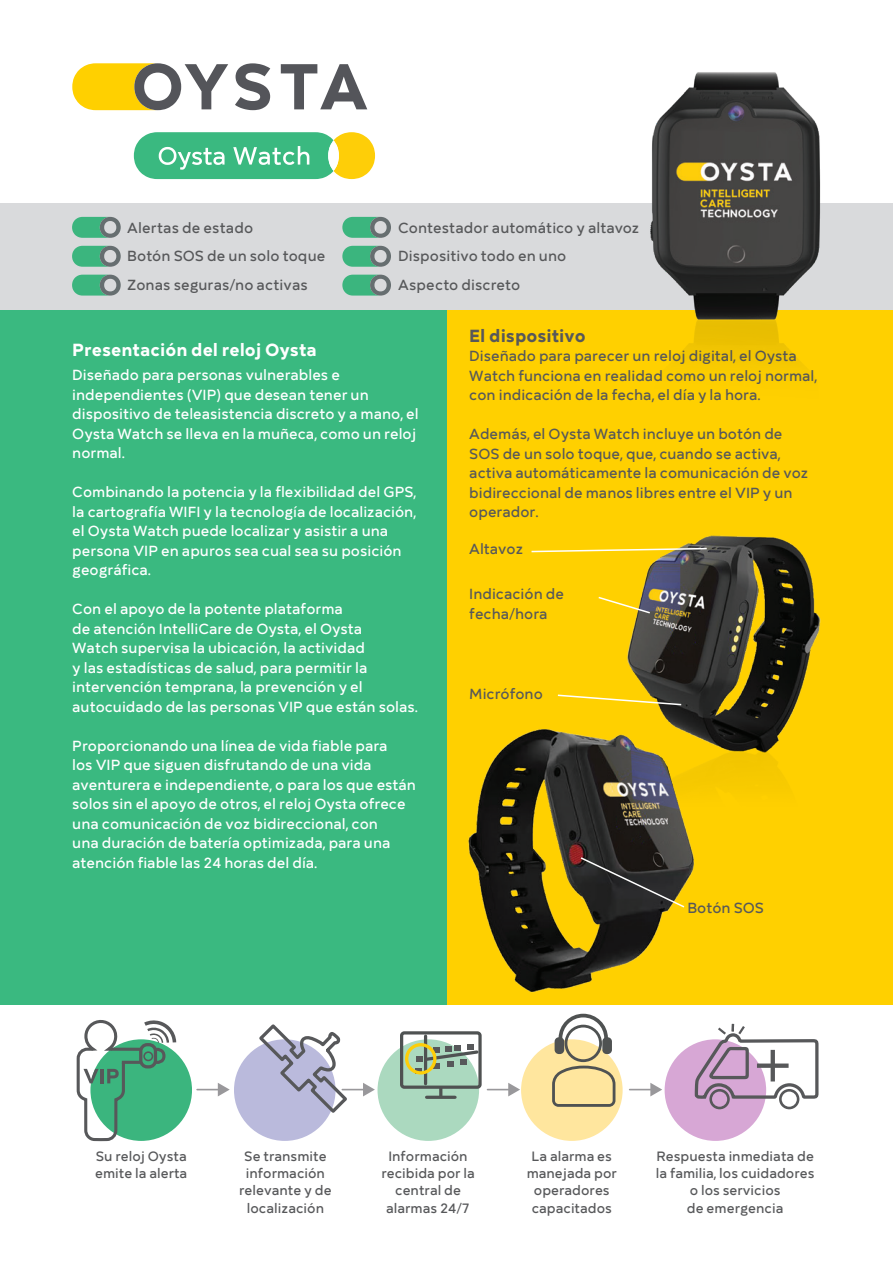
<style>
.page{position:relative;width:893px;height:1263px;background:#fff}
.page>*{position:absolute;margin:0;border:0;box-sizing:border-box;transform-origin:0 0}
.t1{font:700 18px "Mirai";color:#fff}
.t2{font:700 18px "Mirai";color:#57585a}
.t3{font:500 15px/19.5px "Mirai";color:#fff}
.t4{font:500 15px/19.5px "Mirai";color:#57585a}
.t5{font:500 13.8px/17.4px "Mirai";color:#57585a;text-align:center}
</style>
<div class="page">
<div style="left:442px;top:309px;width:451px;height:696px;background:#ffd000"></div>
<div style="left:0;top:300px;width:447px;height:705px;background:#3ab980"></div>
<svg style="left:197px;top:1083px;width:33px;height:13px"></svg>
<svg style="left:487px;top:1083px;width:33px;height:13px"></svg>
<svg style="left:630px;top:1083px;width:32px;height:13px"></svg>
<div style="left:234px;top:1039px;width:102px;height:102px;background:#babadc;border-radius:50%"></div>
<svg style="left:258px;top:1024px;width:117px;height:97px"></svg>
<div style="left:521px;top:1039px;width:102px;height:102px;background:#ffe69e;border-radius:50%"></div>
<svg style="left:552px;top:1014px;width:63px;height:93px"></svg>
<div style="left:665px;top:1039px;width:101px;height:102px;background:#d7a7d5;border-radius:50%"></div>
<svg style="left:693px;top:1023px;width:126px;height:86px"></svg>
<div style="left:90px;top:1039px;width:102px;height:102px;background:#3bb57e;border-radius:50%"></div>
<svg style="left:76px;top:1020px;width:50px;height:122px"></svg>
<div style="left:377px;top:1039px;width:102px;height:102px;background:#abd9bf;border-radius:50%"></div>
<div style="left:400px;top:1031px;width:82px;height:58px;border:3px solid #4f5252;border-radius:3px"></div>
<svg style="left:439px;top:1087px;width:3px;height:9px"></svg>
<hr style="left:427px;top:1096px;width:28px;height:3px;background:#4f5252">
<hr style="left:424px;top:1036px;width:3px;height:48px;background:#4f5252">
<div style="left:433px;top:1063px;width:7px;height:6px;background:#57585a"></div>
<div style="left:447px;top:1061px;width:7px;height:6px;background:#57585a"></div>
<div style="left:415px;top:1068px;width:7px;height:6px;background:#57585a"></div>
<div style="left:416px;top:1056px;width:7px;height:6px;background:#57585a"></div>
<svg style="left:425px;top:1044px;width:56px;height:21px"></svg>
<div style="left:433px;top:1047px;width:7px;height:6px;background:#57585a"></div>
<div style="left:405px;top:1043px;width:31px;height:31px;border:3px solid #fece08;border-radius:50%"></div>
<hr style="left:122px;top:1061px;width:19px;height:3px;background:#57585a">
<svg style="left:144px;top:1020px;width:32px;height:44px"></svg>
<svg style="left:112px;top:1047px;width:27px;height:4px"></svg>
<div style="left:139px;top:1043px;width:18px;height:25px;border:3px solid #57585a;border-radius:6px"></div>
<div style="left:143px;top:1051px;width:10px;height:10px;border:2px solid #57585a;border-radius:50%"></div>
<div style="left:0;top:203px;width:893px;height:106px;background:#d9dadc"></div>
<svg style="left:235px;top:63px;width:35px;height:47px"></svg>
<svg style="left:281px;top:64px;width:86px;height:45px"></svg>
<svg style="left:72px;top:63px;width:156px;height:47px"></svg>
<svg style="left:134px;top:132px;width:241px;height:47px"></svg>
<svg style="left:72px;top:217px;width:49px;height:21px"></svg>
<svg style="left:342px;top:217px;width:49px;height:21px"></svg>
<svg style="left:72px;top:246px;width:49px;height:21px"></svg>
<svg style="left:342px;top:246px;width:49px;height:21px"></svg>
<svg style="left:72px;top:275px;width:49px;height:21px"></svg>
<svg style="left:342px;top:275px;width:49px;height:21px"></svg>
<img style="left:625px;top:72px;width:221px;height:464px">
<img style="left:468px;top:729px;width:227px;height:264px">
<svg style="left:579px;top:856px;width:107px;height:53px"></svg>
<img style="left:578px;top:536px;width:243px;height:295px">
<svg style="left:597px;top:596px;width:55px;height:19px"></svg>
<svg style="left:531px;top:547px;width:177px;height:6px"></svg>
<svg style="left:557px;top:694px;width:126px;height:12px"></svg>
<p class="t4" style="left:127px;top:216px;width:128px">Alertas de estado</p>
<p class="t4" style="left:127px;top:245px;width:200px">Botón SOS de un solo toque</p>
<p class="t4" style="left:127px;top:273px;width:182px">Zonas seguras/no activas</p>
<p class="t4" style="left:398px;top:216px;width:243px">Contestador automático y altavoz</p>
<p class="t4" style="left:398px;top:245px;width:170px">Dispositivo todo en uno</p>
<p class="t4" style="left:398px;top:273px;width:124px">Aspecto discreto</p>
<p class="t1" style="left:72px;top:336px;width:246px">Presentación del reloj Oysta</p>
<p class="t3" style="left:72px;top:364px;width:348px">Diseñado para personas vulnerables e independientes (VIP) que desean tener un dispositivo de teleasistencia discreto y a mano, el Oysta Watch se lleva en la muñeca, como un reloj normal.</p>
<p class="t3" style="left:72px;top:481px;width:346px">Combinando la potencia y la flexibilidad del GPS, la cartografía WIFI y la tecnología de localización, el Oysta Watch puede localizar y asistir a una persona VIP en apuros sea cual sea su posición geográfica.</p>
<p class="t3" style="left:72px;top:598px;width:347px">Con el apoyo de la potente plataforma<br>de atención IntelliCare de Oysta, el Oysta<br>Watch supervisa la ubicación, la actividad<br>y las estadísticas de salud, para permitir la intervención temprana, la prevención y el autocuidado de las personas VIP que están solas.</p>
<p class="t3" style="left:72px;top:734px;width:345px">Proporcionando una línea de vida fiable para<br>los VIP que siguen disfrutando de una vida aventurera e independiente, o para los que están solos sin el apoyo de otros, el reloj Oysta ofrece una comunicación de voz bidireccional, con<br>una duración de batería optimizada, para una atención fiable las 24 horas del día.</p>
<p class="t2" style="left:469px;top:321px;width:118px">El dispositivo</p>
<p class="t4" style="left:469px;top:345px;width:350px">Diseñado para parecer un reloj digital, el Oysta<br>Watch funciona en realidad como un reloj normal, con indicación de la fecha, el día y la hora.</p>
<p class="t4" style="left:469px;top:423px;width:341px">Además, el Oysta Watch incluye un botón de SOS de un solo toque, que, cuando se activa, activa automáticamente la comunicación de voz bidireccional de manos libres entre el VIP y un operador.</p>
<p class="t4" style="left:469px;top:537px;width:55px">Altavoz</p>
<p class="t4" style="left:469px;top:583px;width:96px">Indicación de fecha/hora</p>
<p class="t4" style="left:469px;top:683px;width:75px">Micrófono</p>
<p class="t4" style="left:687px;top:896px;width:78px">Botón SOS</p>
<p class="t5" style="left:95px;top:1146px;width:94px;text-align:left">Su reloj Oysta emite la alerta</p>
<p class="t5" style="left:381px;top:1146px;width:95px">Información recibida por la central de alarmas 24/7</p>
<p class="t5" style="left:527px;top:1146px;width:92px">La alarma es manejada por operadores capacitados</p>
<p class="t5" style="left:656px;top:1146px;width:160px">Respuesta inmediata de la familia, los cuidadores o los servicios<br>de emergencia</p>
<p class="t5" style="left:239px;top:1146px;width:94px">Se transmite información relevante y de localización</p>
</div>
